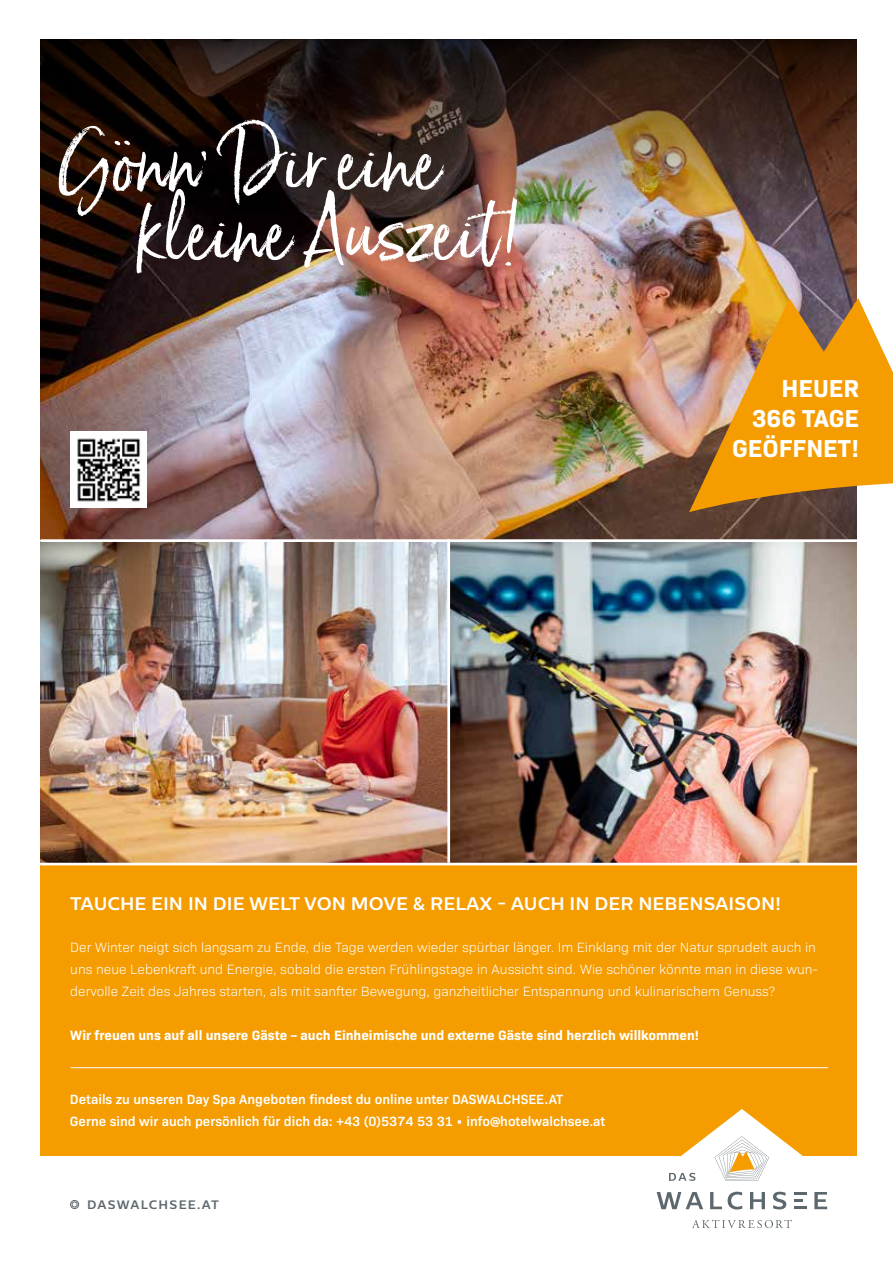
<style>
.page{position:relative;width:893px;height:1263px;background:#fff}
.page>*{position:absolute;margin:0;border:0;box-sizing:border-box;transform-origin:0 0}
.t1{font:75.75px/70.3px "Born Ready Upright";color:#fff}
.t2{font:700 24.9px/29.8px "Bio Sans";color:#fff;text-align:right}
.t3{font:700 18.15px "Centrale Sans";color:#fff}
.t4{font:300 13.65px/22px "Bio Sans";color:#fff;text-align:justify}
.t5{font:700 13.65px "Bio Sans";color:#fff}
.t6{font:600 13.5px/22px "Bio Sans";color:#fff}
.t7{font:700 12.3px "Centrale Sans";letter-spacing:.095em;color:#5d686e}
</style>
<div class="page">
<img style="left:41px;top:542px;width:816px;height:321px">
<img style="left:41px;top:234px;width:816px;height:305px">
<img style="left:41px;top:39px;width:816px;height:195px">
<img style="left:689px;top:298px;width:204px;height:214px">
<div style="left:41px;top:865px;width:816px;height:290px;background:#f59c00"></div>
<div style="left:70px;top:1200px;width:9px;height:9px;border:1px solid #5d686e;border-radius:50%"></div>
<svg style="left:72px;top:1202px;width:5px;height:5px"></svg>
<svg style="left:814px;top:1192px;width:13px;height:17px"></svg>
<svg style="left:657px;top:1109px;width:150px;height:101px"></svg>
<svg style="left:692px;top:1220px;width:100px;height:8px"></svg>
<hr style="left:447px;top:539px;width:3px;height:324px;background:#fff">
<hr style="left:71px;top:1067px;width:757px;height:1px;background:#fff">
<img style="left:70px;top:432px;width:77px;height:76px">
<h1 class="t1" style="left:138px;top:125px;width:389px;text-indent:-78px">Gönn‘ Dir eine kleine Auszeit!</h1>
<h2 class="t2" style="left:732px;top:371px;width:129px">HEUER<br>366 TAGE<br>GEÖFFNET!</h2>
<h3 class="t3" style="left:70px;top:892px;width:712px">TAUCHE EIN IN DIE WELT VON MOVE &amp; RELAX - AUCH IN DER NEBENSAISON!</h3>
<p class="t4" style="left:70px;top:935px;width:749px">Der Winter neigt sich langsam zu Ende, die Tage werden wieder spürbar länger. Im Einklang mit der Natur sprudelt auch in uns neue Lebenkraft und Energie, sobald die ersten Frühlingstage in Aussicht sind. Wie schöner könnte man in diese wun&shy;dervolle Zeit des Jahres starten, als mit sanfter Bewegung, ganzheitlicher Entspannung und kulinarischem Genuss?</p>
<p class="t5" style="left:70px;top:1024px;width:630px">Wir freuen uns auf all unsere Gäste – auch Einheimische und externe Gäste sind herzlich willkommen!</p>
<p class="t6" style="left:70px;top:1087px;width:537px">Details zu unseren Day Spa Angeboten findest du online unter DASWALCHSEE.AT<br>Gerne sind wir auch persönlich für dich da: +43 (0)5374 53 31 • info@hotelwalchsee.at</p>
<p class="t7" style="left:87px;top:1197px;width:133px">DASWALCHSEE.AT</p>
</div>
